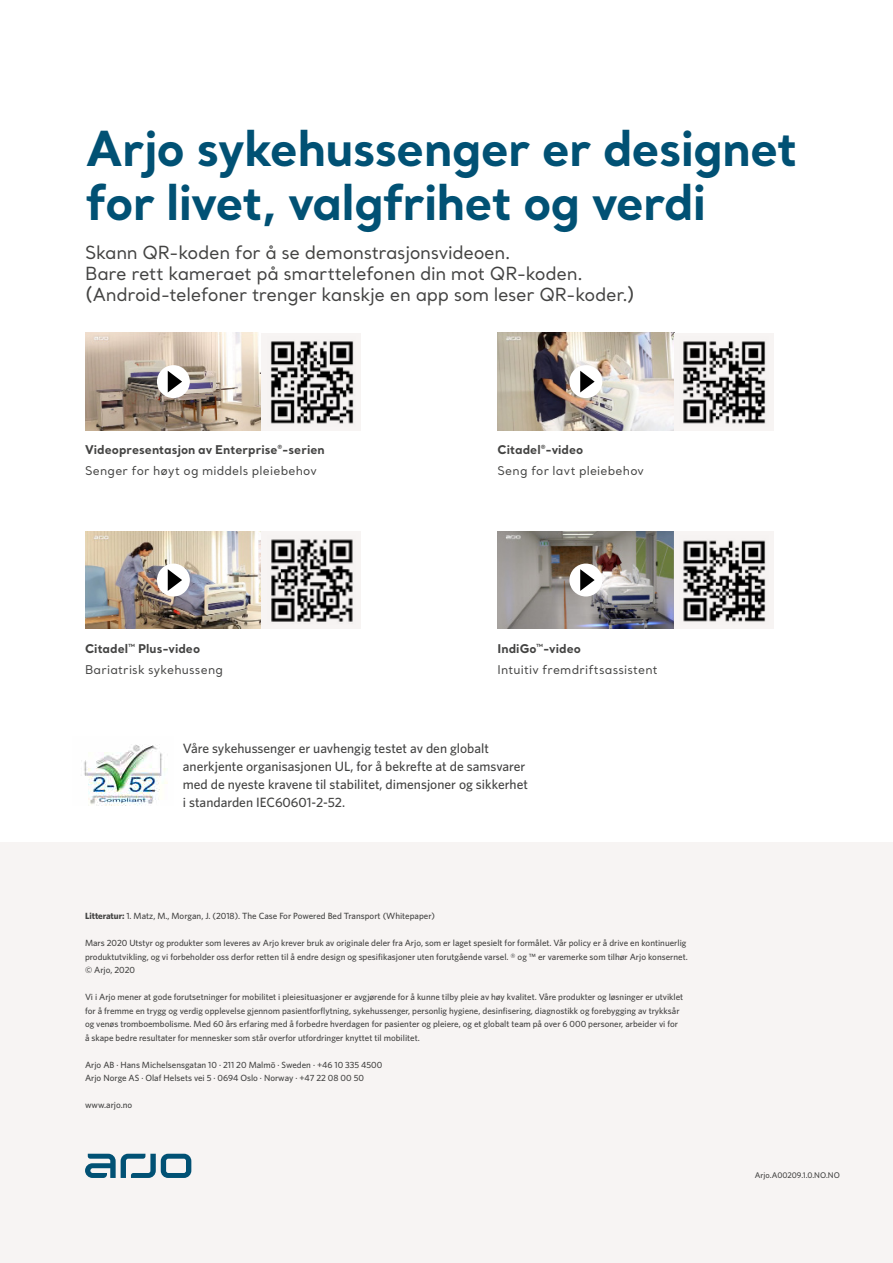
<style>
.page{position:relative;width:893px;height:1263px;background:#fff}
.page>*{position:absolute;margin:0;border:0;box-sizing:border-box;transform-origin:0 0}
.Headline_Santral_Bol{font:700 48px/54px "Santral";letter-spacing:-.02em;color:#015174}
.Preamble_Santral_Reg{font:18px "Santral";letter-spacing:-.02em;color:#434342}
.Body_copy_Whitney_Me{font:500 13.5px/18px "Whitney";color:#434342}
.Call_out_text_Santra{font:12px "Santral";letter-spacing:.015em;color:#434342}
.Call_out_text_Santra-2{font:700 12px "Santral";letter-spacing:.005em;color:#434342}
.Information_text_Whi{font:500 9px/13.5px "Whitney";color:#434342}
.PN_text_Whitney_Medi{font:500 8.25px "Whitney";color:#434342}
.s1{font-weight:700}
</style>
<div class="page">
<div style="left:0;top:842px;width:893px;height:421px;background:#f7f4f3"></div>
<img style="left:85px;top:531px;width:177px;height:98px">
<img style="left:85px;top:333px;width:177px;height:97px">
<img style="left:497px;top:531px;width:177px;height:98px">
<img style="left:497px;top:333px;width:177px;height:97px">
<div style="left:262px;top:531px;width:99px;height:98px;background:#f7f4f3"></div>
<img style="left:271px;top:539px;width:82px;height:83px">
<div style="left:262px;top:333px;width:99px;height:97px;background:#f7f4f3"></div>
<img style="left:270px;top:341px;width:84px;height:83px">
<div style="left:674px;top:531px;width:99px;height:98px;background:#f7f4f3"></div>
<img style="left:683px;top:540px;width:83px;height:82px">
<div style="left:674px;top:333px;width:99px;height:97px;background:#f7f4f3"></div>
<img style="left:683px;top:341px;width:83px;height:83px">
<div style="left:157px;top:564px;width:33px;height:32px;background:#fff;border-radius:50%"></div>
<svg style="left:168px;top:569px;width:14px;height:22px"></svg>
<div style="left:157px;top:365px;width:33px;height:33px;background:#fff;border-radius:50%"></div>
<svg style="left:168px;top:371px;width:14px;height:21px"></svg>
<div style="left:569px;top:564px;width:33px;height:32px;background:#fff;border-radius:50%"></div>
<svg style="left:580px;top:569px;width:15px;height:22px"></svg>
<div style="left:569px;top:365px;width:33px;height:33px;background:#fff;border-radius:50%"></div>
<svg style="left:580px;top:371px;width:15px;height:21px"></svg>
<svg style="left:85px;top:1154px;width:106px;height:24px"></svg>
<img style="left:84px;top:744px;width:84px;height:61px">
<p class="Headline_Santral_Bol" style="left:85px;top:120px;width:714px">Arjo sykehussenger er designet for livet, valgfrihet og verdi</p>
<p class="Preamble_Santral_Reg" style="left:85px;top:241px;width:427px">Skann QR-koden for å se demonstrasjonsvideoen.</p>
<p class="Preamble_Santral_Reg" style="left:85px;top:262px;width:500px">Bare rett kameraet på smarttelefonen din mot QR-koden.</p>
<p class="Preamble_Santral_Reg" style="left:85px;top:283px;width:551px">(Android-telefoner trenger kanskje en app som leser QR-koder.)</p>
<p class="Call_out_text_Santra-2" style="left:85px;top:442px;width:241px">Videopresentasjon av Enterprise<sup>®</sup>-serien</p>
<p class="Call_out_text_Santra" style="left:85px;top:463px;width:233px">Senger for høyt og middels pleiebehov</p>
<p class="Call_out_text_Santra-2" style="left:85px;top:640px;width:117px">Citadel<sup>™</sup> Plus-video</p>
<p class="Call_out_text_Santra" style="left:85px;top:662px;width:139px">Bariatrisk sykehusseng</p>
<p class="Call_out_text_Santra-2" style="left:497px;top:442px;width:87px">Citadel<sup>®</sup>-video</p>
<p class="Call_out_text_Santra" style="left:497px;top:463px;width:148px">Seng for lavt pleiebehov</p>
<p class="Call_out_text_Santra-2" style="left:497px;top:640px;width:85px">IndiGo<sup>™</sup>-video</p>
<p class="Call_out_text_Santra" style="left:497px;top:662px;width:162px">Intuitiv fremdriftsassistent</p>
<p class="Body_copy_Whitney_Me" style="left:183px;top:739px;width:347px">Våre sykehussenger er uavhengig testet av den globalt anerkjente organisasjonen UL, for å bekrefte at de samsvarer med de nyeste kravene til stabilitet, dimensjoner og sikkerhet i standarden IEC60601-2-52.</p>
<p class="Information_text_Whi" style="left:85px;top:909px;width:352px"><span class="s1">Litteratur:</span> 1. Matz, M., Morgan, J. (2018). The Case For Powered Bed Transport (Whitepaper)</p>
<p class="Information_text_Whi" style="left:85px;top:936px;width:604px">Mars 2020 Utstyr og produkter som leveres av Arjo krever bruk av originale deler fra Arjo, som er laget spesielt for formålet. Vår policy er å drive en kontinuerlig produktutvikling, og vi forbeholder oss derfor retten til å endre design og spesifikasjoner uten forutgående varsel. ® og ™ er varemerke som tilhør Arjo konsernet. © Arjo, 2020</p>
<p class="Information_text_Whi" style="left:85px;top:990px;width:600px">Vi i Arjo mener at gode forutsetninger for mobilitet i pleiesituasjoner er avgjørende for å kunne tilby pleie av høy kvalitet. Våre produkter og løsninger er utviklet for å fremme en trygg og verdig opplevelse gjennom pasientforflytning, sykehussenger, personlig hygiene, desinfisering, diagnostikk og forebygging av trykksår og venøs tromboembolisme. Med 60 års erfaring med å forbedre hverdagen for pasienter og pleiere, og et globalt team på over 6 000 personer, arbeider vi for å skape bedre resultater for mennesker som står overfor utfordringer knyttet til mobilitet.</p>
<p class="Information_text_Whi" style="left:85px;top:1058px;width:299px">Arjo AB · Hans Michelsensgatan 10 · 211 20 Malmö · Sweden · +46 10 335 4500</p>
<p class="Information_text_Whi" style="left:85px;top:1071px;width:280px">Arjo Norge AS · Olaf Helsets vei 5 · 0694 Oslo · Norway · +47 22 08 00 50</p>
<p class="Information_text_Whi" style="left:85px;top:1098px;width:49px">www.arjo.no</p>
<p class="PN_text_Whitney_Medi" style="left:755px;top:1169px;width:86px">Arjo.A00209.1.0.NO.NO</p>
</div>
